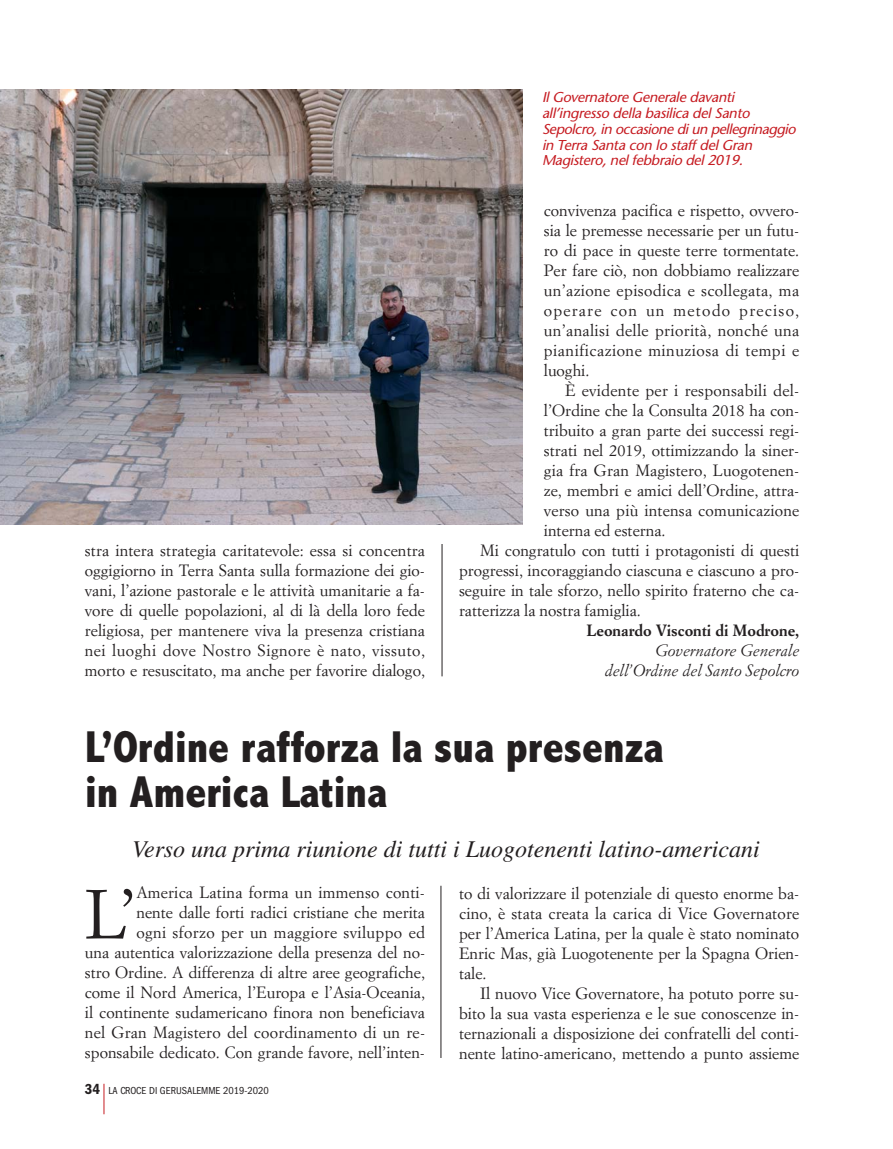
<style>
.page{position:relative;width:893px;height:1149px;background:#fff}
.page>*{position:absolute;margin:0;border:0;box-sizing:border-box;transform-origin:0 0}
.t1{font:67.95px "Simoncini Garamond";color:#231f20}
.t2{font:800 condensed 45px/45px "Abadi";color:#231f20}
.t3{font:italic 24px "Times";color:#231f20}
.t4{font:16.05px/20px "Simoncini Garamond";color:#231f20;text-align:justify}
.t5{font:italic 16.05px/20px "Simoncini Garamond";color:#231f20;text-align:right}
.t6{font:700 16.05px "Simoncini Garamond";color:#231f20}
.t7{font:italic 14.25px/15.8px "Stone Sans";color:#c61c22}
.t8{font:condensed 10.5px "Franklin Gothic";color:#231f20}
.s1{font-weight:600;font-size:15px}
</style>
<div class="page">
<hr style="left:104px;top:1083px;width:1px;height:30px;background:#c61c22">
<hr style="left:442px;top:544px;width:1px;height:132px;background:#231f20">
<hr style="left:441px;top:885px;width:1px;height:172px;background:#231f20">
<img style="left:0;top:90px;width:523px;height:434px">
<p class="t4" style="left:85px;top:542px;width:342px">stra intera strategia caritatevole: essa si concentra oggigiorno in Terra Santa sulla formazione dei gio&shy;vani, l’azione pastorale e le attività umanitarie a fa&shy;vore di quelle popolazioni, al di là della loro fede religiosa, per mantenere viva la presenza cristiana nei luoghi dove Nostro Signore è nato, vissuto, morto e resuscitato, ma anche per favorire dialogo,</p>
<p class="t7" style="left:542px;top:91px;width:258px">IlGovernatore Generale davanti all’ingresso della basilica delSanto Sepolcro,in occasione diun pellegrinaggio in Terra Santa con lo staff delGran Magistero,nelfebbraio del2019.</p>
<p class="t4" style="left:544px;top:202px;width:257px">convivenza pacifica e rispetto, ovvero&shy;sia le premesse necessarie per un futu&shy;ro di pace in queste terre tormentate.<br>Per fare ciò, non dobbiamo realizzare un’azione episodica e scollegata, ma operare con un metodo preciso, un’analisi delle priorità, nonché una pianificazione minuziosa di tempi e luoghi.</p>
<p class="t4" style="left:565px;top:382px;width:236px">È evidente per i responsabili del-</p>
<p class="t4" style="left:544px;top:401px;width:257px">l’Ordine che la Consulta 2018 ha con-</p>
<p class="t4" style="left:544px;top:421px;width:257px">tribuito a gran parte dei successi regi-</p>
<p class="t4" style="left:544px;top:441px;width:257px">strati nel 2019, ottimizzando la siner-</p>
<p class="t4" style="left:544px;top:461px;width:257px">gia fra Gran Magistero, Luogotenen-</p>
<p class="t4" style="left:544px;top:481px;width:257px">ze, membri e amici dell’Ordine, attra-</p>
<p class="t4" style="left:544px;top:501px;width:257px">verso una più intensa comunicazione</p>
<p class="t4" style="left:544px;top:521px;width:123px">interna ed esterna.</p>
<p class="t4" style="left:480px;top:541px;width:320px">Mi congratulo con tutti i protagonisti di questi</p>
<p class="t4" style="left:459px;top:561px;width:342px">progressi, incoraggiando ciascuna e ciascuno a pro-</p>
<p class="t4" style="left:459px;top:581px;width:342px">seguire in tale sforzo, nello spirito fraterno che ca-</p>
<p class="t4" style="left:459px;top:601px;width:183px">ratterizza la nostra famiglia.</p>
<p class="t6" style="left:586px;top:623px;width:214px">Leonardo Visconti di Modrone,</p>
<p class="t5" style="left:605px;top:641px;width:196px">Governatore Generale dell’Ordine del Santo Sepolcro</p>
<h2 class="t2" style="left:85px;top:728px;width:580px">L’Ordine rafforza la sua presenza in America Latina</h2>
<h3 class="t3" style="left:132px;top:840px;width:629px">Verso una prima riunione di tutti i Luogotenenti latino-americani</h3>
<p class="t4" style="left:85px;top:883px;width:342px;text-align:right">America Latina forma un immenso conti-<br>nente dalle forti radici cristiane che merita<br>ogni sforzo per un maggiore sviluppo ed<br>una autentica valorizzazione della presenza del no&shy;stro Ordine. A differenza di altre aree geografiche, come il Nord America, l’Europa e l’Asia-Oceania, il continente sudamericano finora non beneficiava nel Gran Magistero del coordinamento di un re&shy;sponsabile dedicato. Con grande favore, nell’inten-</p>
<p class="t4" style="left:459px;top:884px;width:342px">to di valorizzare il potenziale di questo enorme ba&shy;cino, è stata creata la carica di Vice Governatore per l’America Latina, per la quale è stato nominato Enric Mas, già Luogotenente per la Spagna Orien&shy;tale.</p>
<h1 class="t1" style="left:85px;top:885px;width:53px">L’</h1>
<p class="t4" style="left:459px;top:984px;width:342px;text-indent:21px">Il nuovo Vice Governatore, ha potuto porre su&shy;bito la sua vasta esperienza e le sue conoscenze in&shy;ternazionali a disposizione dei confratelli del conti&shy;nente latino-americano, mettendo a punto assieme</p>
<p class="t8" style="left:85px;top:1086px;width:186px"><span class="s1">34</span> LA CROCE DI GERUSALEMME 2019-2020</p>
</div>
